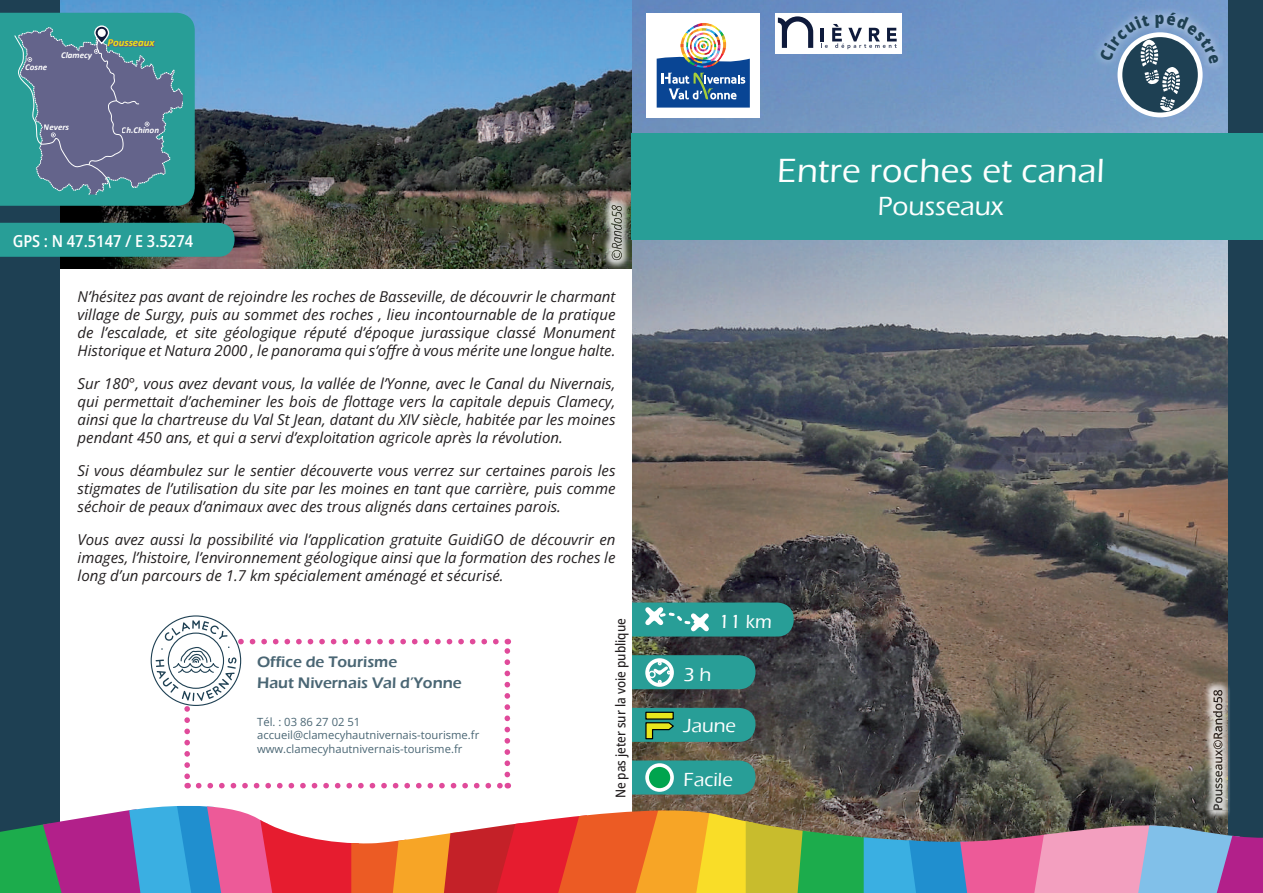
<style>
.page{position:relative;width:1263px;height:893px;background:#fff}
.page>*{position:absolute;margin:0;border:0;box-sizing:border-box;transform-origin:0 0}
.t1{font:500 34.5px "Eras ITC";letter-spacing:.01em;color:#fff}
.t2{font:500 27px "Eras ITC";color:#fff}
.t3{font:500 19.5px "Eras ITC";color:#fff}
.t4{font:600 semi-condensed 16.5px "Open Sans";color:#fff}
.t5{font:600 15.75px/20.2px "Eras ITC";color:#4a6674}
.t6{font:italic 15px/18px "Open Sans";color:#231f20;text-align:justify}
.t7{font:500 semi-condensed 13.5px "Open Sans";color:#231f20}
.t8{font:11.25px/13.5px "Open Sans";color:#4a6674}
.t9{font:italic 700 10.8px "Calibri";color:#ece810}
.t10{font:italic 700 8.85px "Calibri";color:#fff}
</style>
<div class="page">
<img style="left:631px;top:0;width:598px;height:806px">
<div style="left:594px;top:602px;width:200px;height:34px;background:#289e97;border-radius:17px"></div>
<div style="left:556px;top:655px;width:199px;height:34px;background:#289e97;border-radius:17px"></div>
<div style="left:556px;top:708px;width:199px;height:34px;background:#289e97;border-radius:17px"></div>
<div style="left:556px;top:760px;width:199px;height:34px;background:#289e97;border-radius:17px"></div>
<img style="left:60px;top:0;width:571px;height:269px">
<div style="left:60px;top:269px;width:571px;height:585px;background:#fff"></div>
<div style="left:1229px;top:0;width:34px;height:893px;background:#1e4053"></div>
<div style="left:0;top:0;width:60px;height:893px;background:#1e4053"></div>
<div style="left:631px;top:133px;width:632px;height:106px;background:#289e97"></div>
<svg style="left:0;top:806px;width:1263px;height:87px;background:#a97d78"></svg>
<div style="left:0;top:223px;width:235px;height:34px;background:#289e97"></div>
<svg style="left:0;top:13px;width:195px;height:193px;background:#4a8594"></svg>
<svg style="left:645px;top:607px;width:64px;height:25px"></svg>
<div style="left:645px;top:658px;width:29px;height:29px;border:4px solid #fff;border-radius:50%"></div>
<div style="left:648px;top:671px;width:8px;height:7px;border:2px solid #fff;border-radius:50%"></div>
<svg style="left:651px;top:661px;width:20px;height:23px"></svg>
<div style="left:645px;top:712px;width:29px;height:8px;background:#e8e61d;border:1px solid #000"></div>
<svg style="left:645px;top:722px;width:29px;height:18px"></svg>
<div style="left:647px;top:765px;width:25px;height:25px;background:#00a44e;border-radius:50%"></div>
<div style="left:645px;top:763px;width:29px;height:29px;border:4px solid #fff;border-radius:50%"></div>
<div style="left:775px;top:13px;width:127px;height:40px;background:#fff"></div>
<svg style="left:821px;top:24px;width:76px;height:25px"></svg>
<svg style="left:778px;top:16px;width:35px;height:32px"></svg>
<div style="left:646px;top:13px;width:114px;height:105px;background:#fff"></div>
<img style="left:657px;top:23px;width:93px;height:85px">
<div style="left:1091px;top:3px;width:135px;height:69px;background:#759bcb"></div>
<svg style="left:151px;top:615px;width:359px;height:173px"></svg>
<div style="left:593px;top:175px;width:45px;height:105px;background:#231f20;opacity:.75"></div>
<svg style="left:1202px;top:438px;width:27px;height:161px;background:#6a5d53"></svg>
<div style="left:1191px;top:599px;width:51px;height:230px;background:#fff;opacity:.97"></div>
<div style="left:1191px;top:605px;width:51px;height:222px;background:#231f20;opacity:.75"></div>
<svg style="left:1100px;top:12px;width:119px;height:99px"></svg>
<p class="t10" style="left:25px;top:61px;width:23px">Cosne</p>
<p class="t10" style="left:61px;top:49px;width:32px">Clamecy</p>
<p class="t9" style="left:108px;top:35px;width:48px">Pousseaux</p>
<p class="t10" style="left:44px;top:120px;width:27px">Nevers</p>
<p class="t10" style="left:122px;top:124px;width:39px">Ch.Chinon</p>
<p class="t4" style="left:13px;top:229px;width:182px">GPS : N 47.5147 / E 3.5274</p>
<p class="t6" style="left:78px;top:287px;width:539px">N’hésitez pas avant de rejoindre les roches de Basseville, de découvrir le charmant village de Surgy, puis au sommet des roches , lieu incontournable de la pratique de l’escalade, et site géologique réputé d’époque jurassique classé Monument Historique et Natura 2000 , le panorama qui s’offre à vous mérite une longue halte.</p>
<p class="t6" style="left:78px;top:374px;width:539px">Sur 180°, vous avez devant vous, la vallée de l’Yonne, avec le Canal du Nivernais, qui permettait d’acheminer les bois de flottage vers la capitale depuis Clamecy, ainsi que la chartreuse du Val St Jean, datant du XIV siècle, habitée par les moines pendant 450 ans, et qui a servi d’exploitation agricole après la révolution.</p>
<p class="t6" style="left:78px;top:461px;width:539px">Si vous déambulez sur le sentier découverte vous verrez sur certaines parois les stigmates de l’utilisation du site par les moines en tant que carrière, puis comme séchoir de peaux d’animaux avec des trous alignés dans certaines parois.</p>
<p class="t6" style="left:78px;top:530px;width:539px">Vous avez aussi la possibilité via l’application gratuite GuidiGO de découvrir en images, l’histoire, l’environnement géologique ainsi que la formation des roches le long d’un parcours de 1.7 km spécialement aménagé et sécurisé.</p>
<p class="t5" style="left:257px;top:652px;width:206px">Office de Tourisme<br>Haut Nivernais Val d’Yonne</p>
<p class="t8" style="left:257px;top:715px;width:224px">Tél. : 03 86 27 02 51 accueil@clamecyhautnivernais-tourisme.fr www.clamecyhautnivernais-tourisme.fr</p>
<p class="t7" style="left:611px;top:798px;width:182px;rotate:-90deg">Ne pas jeter sur la voie publique</p>
<h1 class="t1" style="left:777px;top:151px;width:329px">Entre roches et canal</h1>
<h2 class="t2" style="left:878px;top:191px;width:127px">Pousseaux</h2>
<h3 class="t3" style="left:719px;top:611px;width:55px">11 km</h3>
<h3 class="t3" style="left:684px;top:663px;width:29px">3 h</h3>
<h3 class="t3" style="left:684px;top:714px;width:54px">Jaune</h3>
<h3 class="t3" style="left:684px;top:768px;width:51px">Facile</h3>
</div>
